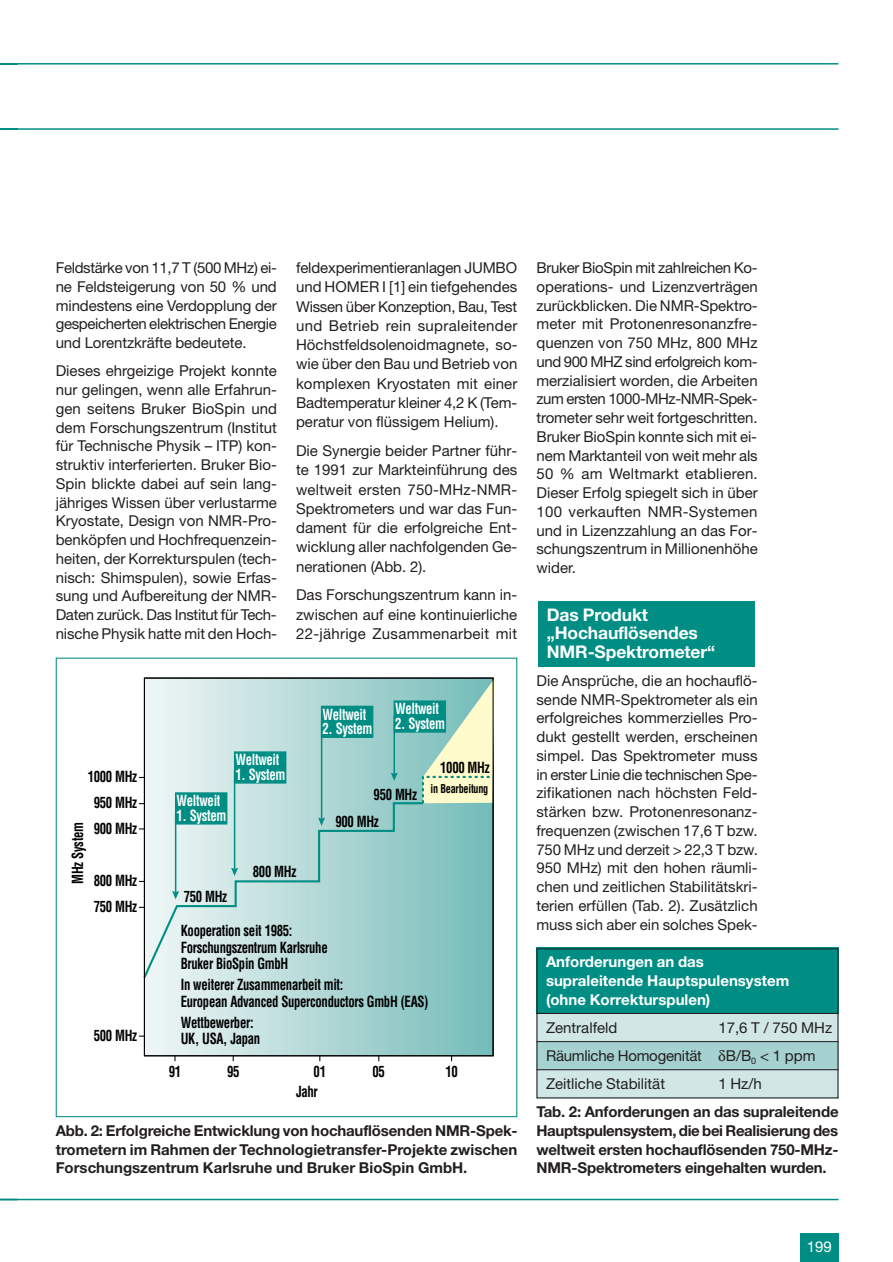
<style>
.page{position:relative;width:893px;height:1262px;background:#fff}
.page>*{position:absolute;margin:0;border:0;box-sizing:border-box;transform-origin:0 0}
.t1{font:700 17.4px/18.8px "Helvetica Neue";letter-spacing:-.005em;color:#fff}
.t2{font:15px/18.8px "Helvetica Neue";color:#231f20;text-align:justify}
.t3{font:700 15px/18.8px "Helvetica Neue";letter-spacing:-.005em;color:#231f20;text-align:justify}
.t4{font:700 condensed 15px/16.5px "Helvetica";letter-spacing:-.025em;color:#000;scale:.85 1}
.t5{font:700 15px/18.8px "Helvetica Neue";color:#fff}
.t6{font:700 condensed 15px "Helvetica";letter-spacing:-.025em;color:#fff;scale:.85 1}
.t7{font:15px "Helvetica Neue";color:#fff}
.t8{font:700 condensed 12px "Helvetica";letter-spacing:-.025em;color:#000;scale:.85 1}
</style>
<div class="page">
<div style="left:538px;top:601px;width:217px;height:66px;background:#008e84"></div>
<div style="left:800px;top:1233px;width:38px;height:29px;background:#008e84"></div>
<hr style="left:0;top:63px;width:838px;height:2px;background:#008e84">
<hr style="left:0;top:128px;width:838px;height:2px;background:#008e84">
<hr style="left:0;top:1198px;width:838px;height:2px;background:#008e84">
<svg style="left:0;top:1198px;width:17px;height:1px"></svg>
<img style="left:146px;top:679px;width:345px;height:375px">
<svg style="left:142px;top:801px;width:283px;height:179px;background:#b9dcda"></svg>
<svg style="left:421px;top:678px;width:74px;height:127px;background:#c7dfc2"></svg>
<svg style="left:172px;top:891px;width:7px;height:8px"></svg>
<hr style="left:175px;top:812px;width:1px;height:80px;background:#008e84">
<div style="left:175px;top:792px;width:52px;height:32px;background:#008e84;border:2px solid #008e84"></div>
<svg style="left:231px;top:867px;width:7px;height:9px"></svg>
<hr style="left:234px;top:771px;width:1px;height:98px;background:#008e84">
<div style="left:234px;top:751px;width:52px;height:32px;background:#008e84;border:2px solid #008e84"></div>
<svg style="left:318px;top:817px;width:7px;height:8px"></svg>
<hr style="left:321px;top:721px;width:1px;height:97px;background:#008e84">
<div style="left:321px;top:705px;width:52px;height:33px;background:#008e84;border:2px solid #008e84"></div>
<svg style="left:391px;top:772px;width:7px;height:9px"></svg>
<hr style="left:393px;top:715px;width:2px;height:58px;background:#008e84">
<div style="left:393px;top:700px;width:53px;height:32px;background:#008e84;border:2px solid #008e84"></div>
<div style="left:144px;top:677px;width:349px;height:379px;border:1px solid #000"></div>
<div style="left:536px;top:947px;width:302px;height:67px;background:#008e84"></div>
<div style="left:536px;top:1014px;width:302px;height:28px;background:#d0e7e6"></div>
<div style="left:536px;top:1042px;width:302px;height:28px;background:#a5d2d0"></div>
<div style="left:536px;top:1070px;width:302px;height:28px;background:#d0e7e6"></div>
<div style="left:536px;top:948px;width:302px;height:150px;border:1px solid #231f20"></div>
<hr style="left:536px;top:1013px;width:302px;height:1px;background:#231f20">
<hr style="left:536px;top:1041px;width:302px;height:1px;background:#231f20">
<hr style="left:536px;top:1069px;width:302px;height:1px;background:#231f20">
<p class="t2" style="left:56px;top:260px;width:223px">Feldstärke von 11,7 T (500 MHz) ei&shy;ne Feldsteigerung von 50 % und mindestens eine Verdopplung der gespeicherten elektrischen Energie und Lorentzkräfte bedeutete.</p>
<p class="t2" style="left:56px;top:363px;width:223px">Dieses ehrgeizige Projekt konnte nur gelingen, wenn alle Erfahrun&shy;gen seitens Bruker BioSpin und dem Forschungszentrum (Institut für Technische Physik – ITP) kon&shy;struktiv interferierten. Bruker Bio-Spin blickte dabei auf sein lang&shy;jähriges Wissen über verlustarme Kryostate, Design von NMR-Pro&shy;benköpfen und Hochfrequenzein&shy;heiten, der Korrekturspulen (tech&shy;nisch: Shimspulen), sowie Erfas&shy;sung und Aufbereitung der NMR-Daten zurück. Das Institut für Tech&shy;nische Physik hatte mit den Hoch-</p>
<p class="t2" style="left:296px;top:260px;width:223px;line-height:19.2px">feldexperimentieranlagen JUMBO und HOMER I [1] ein tiefgehendes Wissen über Konzeption, Bau, Test und Betrieb rein supraleitender Höchstfeldsolenoidmagnete, so&shy;wie über den Bau und Betrieb von komplexen Kryostaten mit einer Badtemperatur kleiner 4,2 K (Tem&shy;peratur von flüssigem Helium).</p>
<p class="t2" style="left:296px;top:442px;width:223px;line-height:19.2px">Die Synergie beider Partner führ&shy;te 1991 zur Markteinführung des weltweit ersten 750-MHz-NMR-Spektrometers und war das Fun&shy;dament für die erfolgreiche Ent&shy;wicklung aller nachfolgenden Ge&shy;nerationen (Abb. 2).</p>
<p class="t2" style="left:296px;top:587px;width:223px;line-height:19.2px">Das Forschungszentrum kann in&shy;zwischen auf eine kontinuierliche 22-jährige Zusammenarbeit mit</p>
<p class="t6" style="left:322px;top:708px;width:53px">Weltweit</p>
<p class="t6" style="left:322px;top:723px;width:60px">2. System</p>
<p class="t6" style="left:395px;top:703px;width:53px">Weltweit</p>
<p class="t6" style="left:395px;top:717px;width:60px">2. System</p>
<p class="t4" style="left:88px;top:769px;width:60px">1000 MHz</p>
<p class="t4" style="left:94px;top:796px;width:53px">950 MHz</p>
<p class="t4" style="left:94px;top:821px;width:53px">900 MHz</p>
<p class="t4" style="left:71px;top:883px;width:74px;rotate:-90deg">MHz System</p>
<p class="t4" style="left:94px;top:873px;width:53px">800 MHz</p>
<p class="t4" style="left:94px;top:899px;width:53px">750 MHz</p>
<p class="t4" style="left:94px;top:1028px;width:53px">500 MHz</p>
<p class="t6" style="left:177px;top:795px;width:53px">Weltweit</p>
<p class="t6" style="left:177px;top:809px;width:60px">1. System</p>
<p class="t6" style="left:235px;top:754px;width:53px">Weltweit</p>
<p class="t6" style="left:235px;top:768px;width:60px">1. System</p>
<p class="t4" style="left:253px;top:864px;width:53px">800 MHz</p>
<p class="t4" style="left:373px;top:787px;width:53px">950 MHz</p>
<p class="t4" style="left:335px;top:814px;width:53px">900 MHz</p>
<p class="t4" style="left:440px;top:760px;width:60px">1000 MHz</p>
<p class="t8" style="left:430px;top:784px;width:70px">in Bearbeitung</p>
<p class="t4" style="left:184px;top:889px;width:53px">750 MHz</p>
<p class="t4" style="left:181px;top:923px;width:174px">Kooperation seit 1985:<br>Forschungszentrum Karlsruhe<br>Bruker BioSpin GmbH</p>
<p class="t4" style="left:181px;top:977px;width:293px">In weiterer Zusammenarbeit mit:<br>European Advanced Superconductors GmbH (EAS)</p>
<p class="t4" style="left:181px;top:1015px;width:95px">Wettbewerber:<br>UK, USA, Japan</p>
<p class="t4" style="left:169px;top:1064px;width:16px">91</p>
<p class="t4" style="left:227px;top:1064px;width:16px">95</p>
<p class="t4" style="left:313px;top:1064px;width:16px">01</p>
<p class="t4" style="left:372px;top:1064px;width:16px">05</p>
<p class="t4" style="left:445px;top:1064px;width:16px">10</p>
<p class="t4" style="left:296px;top:1084px;width:27px">Jahr</p>
<p class="t3" style="left:56px;top:1122px;width:463px">Abb. 2: Erfolgreiche Entwicklung von hochauflösenden NMR-Spek&shy;trometern im Rahmen der Technologietransfer-Projekte zwischen Forschungszentrum Karlsruhe und Bruker BioSpin GmbH.</p>
<p class="t2" style="left:536px;top:260px;width:223px">Bruker BioSpin mit zahlreichen Ko&shy;operations- und Lizenzverträgen zurückblicken. Die NMR-Spektro&shy;meter mit Protonenresonanzfre&shy;quenzen von 750 MHz, 800 MHz und 900 MHZ sind erfolgreich kom&shy;merzialisiert worden, die Arbeiten zum ersten 1000-MHz-NMR-Spek&shy;trometer sehr weit fortgeschritten.<br>Bruker BioSpin konnte sich mit ei&shy;nem Marktanteil von weit mehr als 50 % am Weltmarkt etablieren.<br>Dieser Erfolg spiegelt sich in über 100 verkauften NMR-Systemen und in Lizenzzahlung an das For&shy;schungszentrum in Millionenhöhe wider.</p>
<p class="t1" style="left:546px;top:606px;width:170px">Das Produkt „Hochauflösendes<br>NMR-Spektrometer“</p>
<p class="t2" style="left:536px;top:672px;width:223px">Die Ansprüche, die an hochauflö&shy;sende NMR-Spektrometer als ein erfolgreiches kommerzielles Pro&shy;dukt gestellt werden, erscheinen simpel. Das Spektrometer muss in erster Linie die technischen Spe&shy;zifikationen nach höchsten Feld&shy;stärken bzw. Protonenresonanz&shy;frequenzen (zwischen 17,6 T bzw.<br>750 MHz und derzeit &gt; 22,3 T bzw.<br>950 MHz) mit den hohen räumli&shy;chen und zeitlichen Stabilitätskri&shy;terien erfüllen (Tab. 2). Zusätzlich muss sich aber ein solches Spek-</p>
<p class="t5" style="left:546px;top:953px;width:245px">Anforderungen an das supraleitende Hauptspulensystem (ohne Korrekturspulen)</p>
<p class="t2" style="left:546px;top:1019px;width:73px">Zentralfeld</p>
<p class="t2" style="left:718px;top:1019px;width:115px">17,6 T / 750 MHz</p>
<p class="t2" style="left:546px;top:1047px;width:157px">Räumliche Homogenität</p>
<p class="t2" style="left:725px;top:1047px;width:91px">B/B<sub>0</sub> &lt; 1 ppm</p>
<p class="t2" style="left:546px;top:1075px;width:121px">Zeitliche Stabilität</p>
<p class="t2" style="left:718px;top:1075px;width:45px">1 Hz/h</p>
<p class="t3" style="left:536px;top:1103px;width:304px">Tab. 2: Anforderungen an das supraleitende Hauptspulensystem, die bei Realisierung des weltweit ersten hochauflösenden 750-MHz-NMR-Spektrometers eingehalten wurden.</p>
<p class="t7" style="left:806px;top:1241px;width:27px">199</p>
</div>
